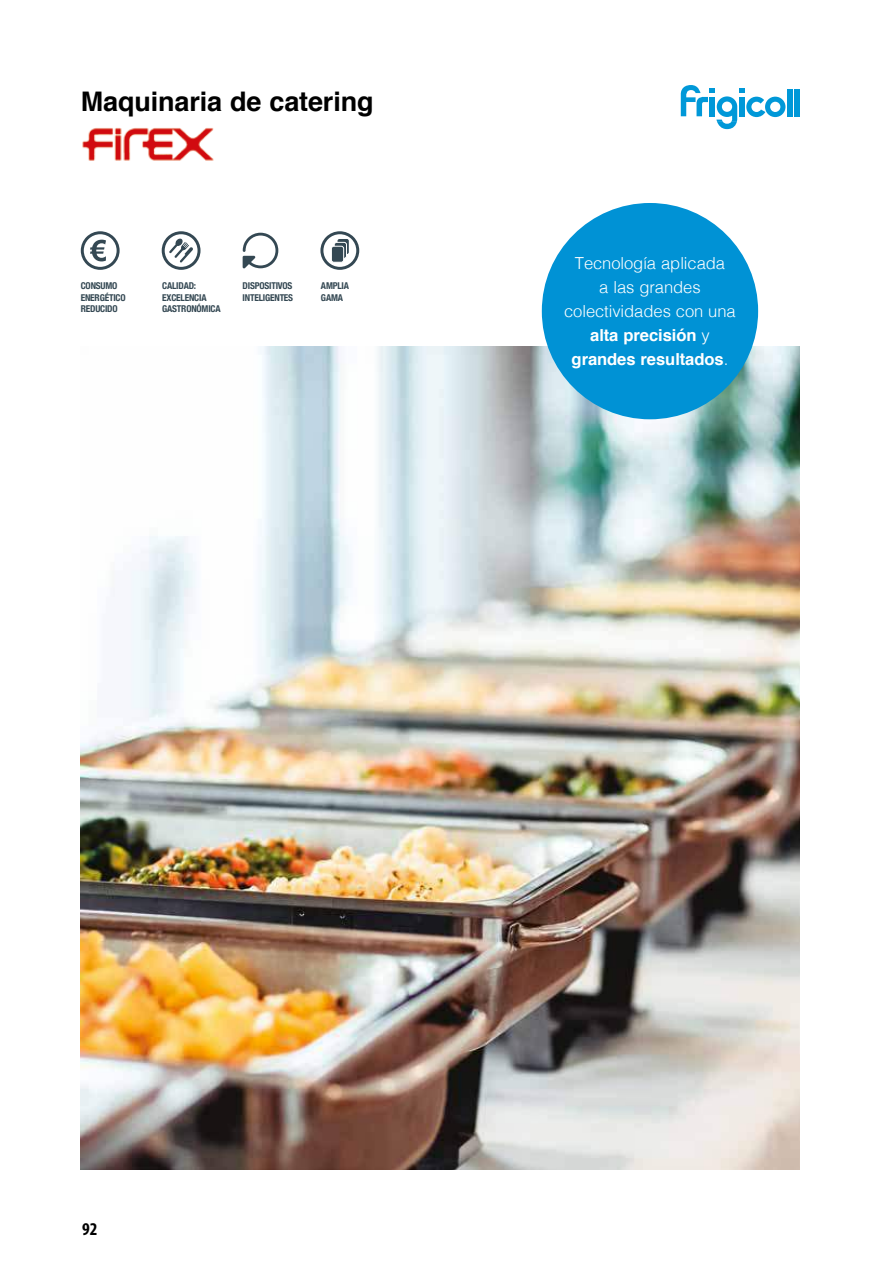
<style>
.page{position:relative;width:893px;height:1263px;background:#fff}
.page>*{position:absolute;margin:0;border:0;box-sizing:border-box;transform-origin:0 0}
.t1{font:700 27px "Helvetica";letter-spacing:-.005em;color:#000}
.t2{font:700 condensed 18px "Myriad Pro";color:#000}
.t3{font:300 16.65px/24px "Helvetica";letter-spacing:-.005em;color:#fff;text-align:center}
.t4{font:700 condensed 9.45px/11.2px "Helvetica Neue";letter-spacing:-.02em;color:#344853}
.s1{font-weight:700}
</style>
<div class="page">
<img style="left:82px;top:127px;width:132px;height:34px">
<div style="left:787px;top:89px;width:5px;height:27px;background:#0098d8"></div>
<div style="left:794px;top:89px;width:6px;height:27px;background:#0098d8"></div>
<svg style="left:681px;top:85px;width:104px;height:44px"></svg>
<img style="left:81px;top:346px;width:718px;height:823px">
<div style="left:542px;top:203px;width:216px;height:216px;background:#0092d5;border-radius:50%"></div>
<svg style="left:81px;top:231px;width:39px;height:39px"></svg>
<svg style="left:243px;top:233px;width:35px;height:36px"></svg>
<svg style="left:320px;top:231px;width:39px;height:39px"></svg>
<svg style="left:162px;top:231px;width:39px;height:39px"></svg>
<svg style="left:337px;top:239px;width:12px;height:15px"></svg>
<svg style="left:334px;top:242px;width:12px;height:16px"></svg>
<div style="left:334px;top:242px;width:13px;height:17px;border:1px solid #fff;border-radius:2px"></div>
<div style="left:331px;top:246px;width:13px;height:16px;background:#344853;border-radius:2px"></div>
<div style="left:331px;top:246px;width:13px;height:17px;border:1px solid #fff;border-radius:2px"></div>
<h1 class="t1" style="left:81px;top:90px;width:294px">Maquinaria de catering</h1>
<p class="t4" style="left:81px;top:280px;width:46px">CONSUMO<br>ENERGÉTICO<br>REDUCIDO</p>
<p class="t4" style="left:162px;top:280px;width:60px">CALIDAD:<br>EXCELENCIA<br>GASTRONÓMICA</p>
<p class="t4" style="left:321px;top:280px;width:30px">AMPLIA<br>GAMA</p>
<p class="t4" style="left:243px;top:280px;width:52px">DISPOSITIVOS<br>INTELIGENTES</p>
<h3 class="t3" style="left:564px;top:253px;width:173px">Tecnología aplicada<br>a las grandes colectividades con una <span class="s1">alta precisión</span> y <span class="s1">grandes resultados</span>.</h3>
<h2 class="t2" style="left:82px;top:1219px;width:17px">92</h2>
</div>
